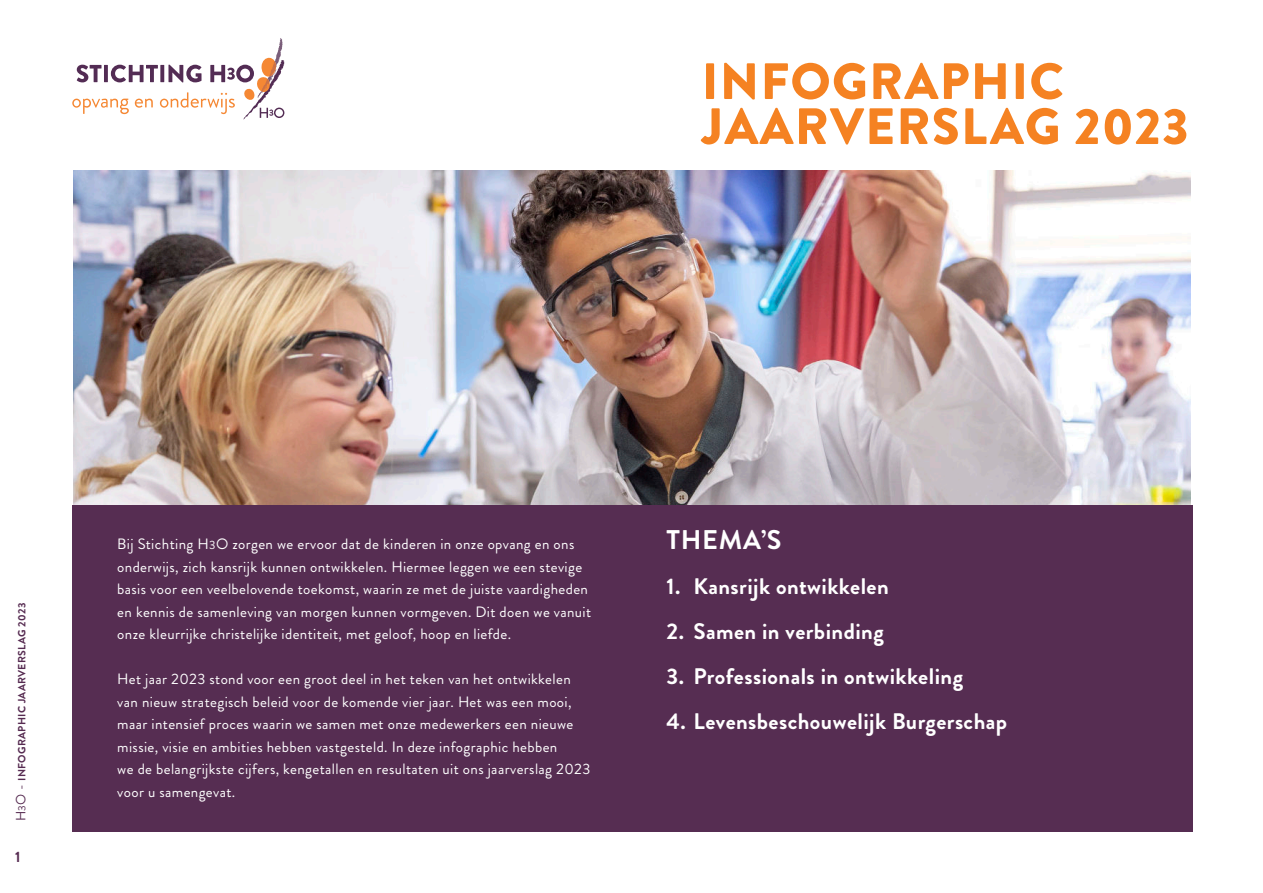
<style>
.page{position:relative;width:1263px;height:893px;background:#fff}
.page>*{position:absolute;margin:0;border:0;box-sizing:border-box;transform-origin:0 0}
.t1{font:900 51px/45px "Brandon Grotesque";letter-spacing:.025em;color:#f58222}
.t2{font:700 27px "Brandon Grotesque";letter-spacing:.025em;color:#fff}
.t3{font:700 22.5px "Brandon Grotesque";letter-spacing:.02em;color:#fff}
.t4{font:15px/22.5px "Brandon Grotesque";letter-spacing:.025em;color:#fff}
.t5{font:700 15px "Brandon Grotesque";color:#562b51}
.t6{font:700 10.5px "Brandon Grotesque";letter-spacing:.025em;color:#562b51}
.s1{font-weight:400;font-size:13.5px}
.s2{font-weight:400}
.s3{font-size:12px}
</style>
<div class="page">
<img style="left:73px;top:170px;width:1117px;height:335px">
<div style="left:72px;top:505px;width:1121px;height:326px;background:#562d52"></div>
<svg style="left:72px;top:38px;width:212px;height:82px"></svg>
<h1 class="t1" style="left:702px;top:59px;width:488px">INFOGRAPHIC<br>JAARVERSLAG 2023</h1>
<p class="t6" style="left:16px;top:821px;width:220px;rotate:-90deg"><span class="s1">H</span><span class="s2">3</span><span class="s1">O -</span> INFOGRAPHIC JAARVERSLAG 2023</p>
<p class="t5" style="left:15px;top:851px;width:7px">1</p>
<p class="t4" style="left:117px;top:535px;width:475px">Bij Stichting H<span class="s3">3</span>O zorgen we ervoor dat de kinderen in onze opvang en ons onderwijs, zich kansrijk kunnen ontwikkelen. Hiermee leggen we een stevige basis voor een veelbelovende toekomst, waarin ze met de juiste vaardigheden en kennis de samenleving van morgen kunnen vormgeven. Dit doen we vanuit onze kleurrijke christelijke identiteit, met geloof, hoop en liefde.</p>
<p class="t4" style="left:117px;top:670px;width:474px">Het jaar 2023 stond voor een groot deel in het teken van het ontwikkelen van nieuw strategisch beleid voor de komende vier jaar. Het was een mooi, maar intensief proces waarin we samen met onze medewerkers een nieuwe missie, visie en ambities hebben vastgesteld. In deze infographic hebben<br>we de belangrijkste cijfers, kengetallen en resultaten uit ons jaarverslag 2023 voor u samengevat.</p>
<h2 class="t2" style="left:666px;top:530px;width:117px">THEMA’S</h2>
<h3 class="t3" style="left:666px;top:578px;width:224px">1. Kansrijk ontwikkelen</h3>
<h3 class="t3" style="left:666px;top:623px;width:219px">2. Samen in verbinding</h3>
<h3 class="t3" style="left:666px;top:668px;width:298px">3. Professionals in ontwikkeling</h3>
<h3 class="t3" style="left:666px;top:713px;width:342px">4. Levensbeschouwelijk Burgerschap</h3>
</div>
